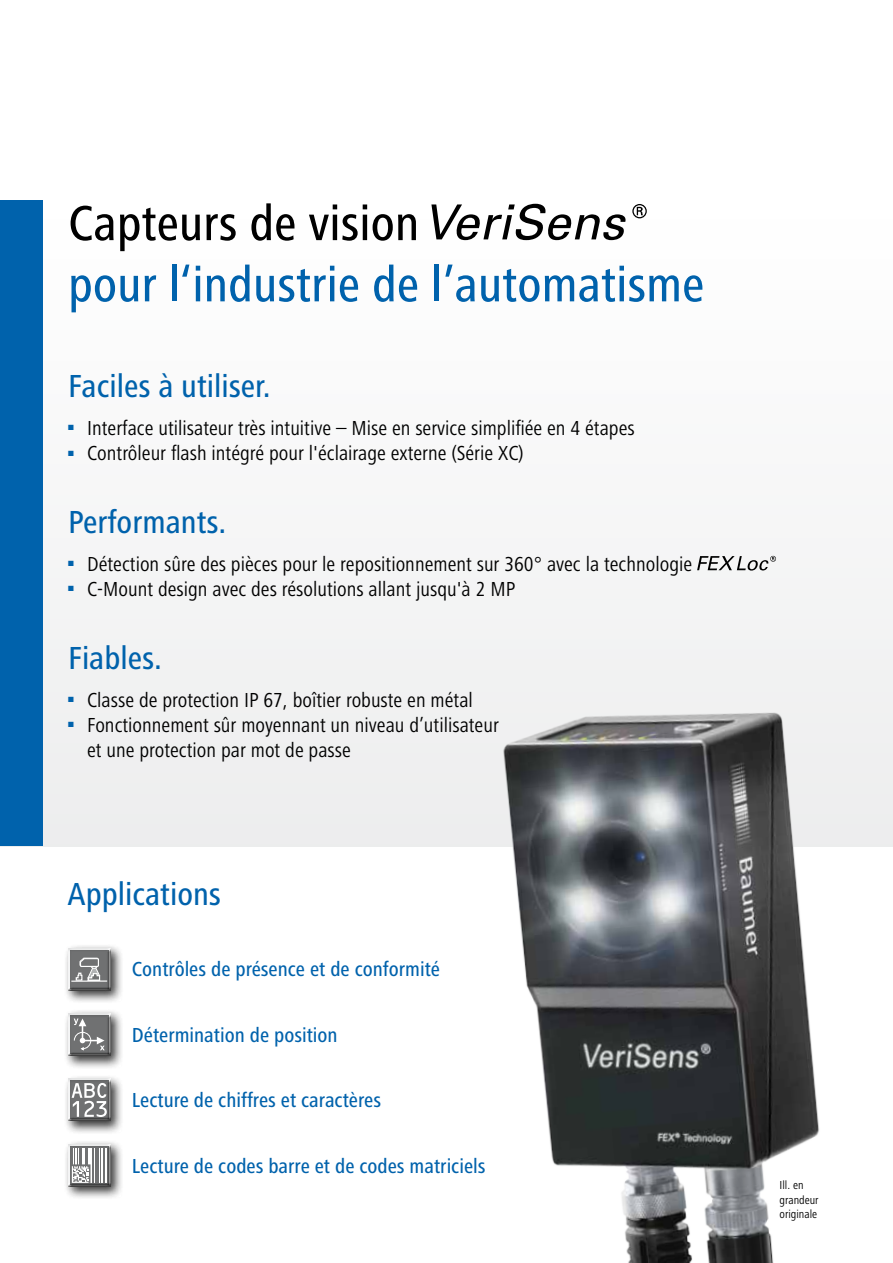
<style>
.page{position:relative;width:893px;height:1263px;background:#fff}
.page>*{position:absolute;margin:0;border:0;box-sizing:border-box;transform-origin:0 0}
.t1{font:500 condensed 51px "Frutiger Next LT";color:#0062ac}
.t2{font:500 condensed 51px "Frutiger Next LT";color:#000}
.t3{font:500 condensed 33px "Frutiger Next LT";color:#0062ac}
.t4{font:condensed 21px/25.2px "Frutiger Next LT";color:#000}
.t5{font:500 condensed 21px "Frutiger Next LT";color:#0062ac}
.t6{font:condensed 12px/14.4px "Frutiger Next LT";color:#000}
</style>
<div class="page">
<div style="left:0;top:201px;width:893px;height:645px;background:#f7f7f7"></div>
<div style="left:0;top:201px;width:43px;height:645px;background:#0062ac"></div>
<img style="left:461px;top:712px;width:419px;height:551px">
<div style="left:64px;top:943px;width:60px;height:61px;background:#000;opacity:.8"></div>
<div style="left:67px;top:947px;width:46px;height:46px;background:#000;opacity:.75"></div>
<div style="left:64px;top:1009px;width:60px;height:60px;background:#000;opacity:.8"></div>
<div style="left:67px;top:1012px;width:46px;height:46px;background:#000;opacity:.75"></div>
<div style="left:64px;top:1074px;width:60px;height:61px;background:#000;opacity:.8"></div>
<div style="left:67px;top:1077px;width:46px;height:47px;background:#000;opacity:.75"></div>
<div style="left:64px;top:1139px;width:60px;height:61px;background:#000;opacity:.8"></div>
<div style="left:67px;top:1143px;width:46px;height:46px;background:#000;opacity:.75"></div>
<svg style="left:431px;top:204px;width:216px;height:36px"></svg>
<svg style="left:697px;top:556px;width:79px;height:15px"></svg>
<h1 class="t2" style="left:68px;top:195px;width:353px">Capteurs de vision</h1>
<h1 class="t1" style="left:68px;top:256px;width:638px">pour l‘industrie de l’automatisme</h1>
<h2 class="t3" style="left:68px;top:368px;width:204px">Faciles à utiliser.</h2>
<p class="t4" style="left:68px;top:415px;width:568px"><sup>■</sup> Interface utilisateur très intuitive – Mise en service simplifiée en 4 étapes</p>
<p class="t4" style="left:68px;top:441px;width:457px"><sup>■</sup> Contrôleur flash intégré pour l'éclairage externe (Série XC)</p>
<h2 class="t3" style="left:68px;top:503px;width:160px">Performants.</h2>
<p class="t4" style="left:68px;top:551px;width:626px"><sup>■</sup> Détection sûre des pièces pour le repositionnement sur 360° avec la technologie</p>
<p class="t4" style="left:68px;top:576px;width:449px"><sup>■</sup> C-Mount design avec des résolutions allant jusqu'à 2 MP</p>
<h2 class="t3" style="left:68px;top:639px;width:96px">Fiables.</h2>
<p class="t4" style="left:68px;top:687px;width:406px"><sup>■</sup> Classe de protection IP 67, boîtier robuste en métal</p>
<p class="t4" style="left:87px;top:712px;width:413px;text-indent:-19px"><sup>■</sup> Fonctionnement sûr moyennant un niveau d’utilisateur et une protection par mot de passe</p>
<h2 class="t3" style="left:68px;top:876px;width:155px">Applications</h2>
<p class="t5" style="left:132px;top:957px;width:310px">Contrôles de présence et de conformité</p>
<p class="t5" style="left:132px;top:1023px;width:207px">Détermination de position</p>
<p class="t5" style="left:132px;top:1089px;width:251px">Lecture de chiffres et caractères</p>
<p class="t5" style="left:132px;top:1154px;width:355px">Lecture de codes barre et de codes matriciels</p>
<p class="t6" style="left:780px;top:1178px;width:41px">Ill. en grandeur originale</p>
</div>
